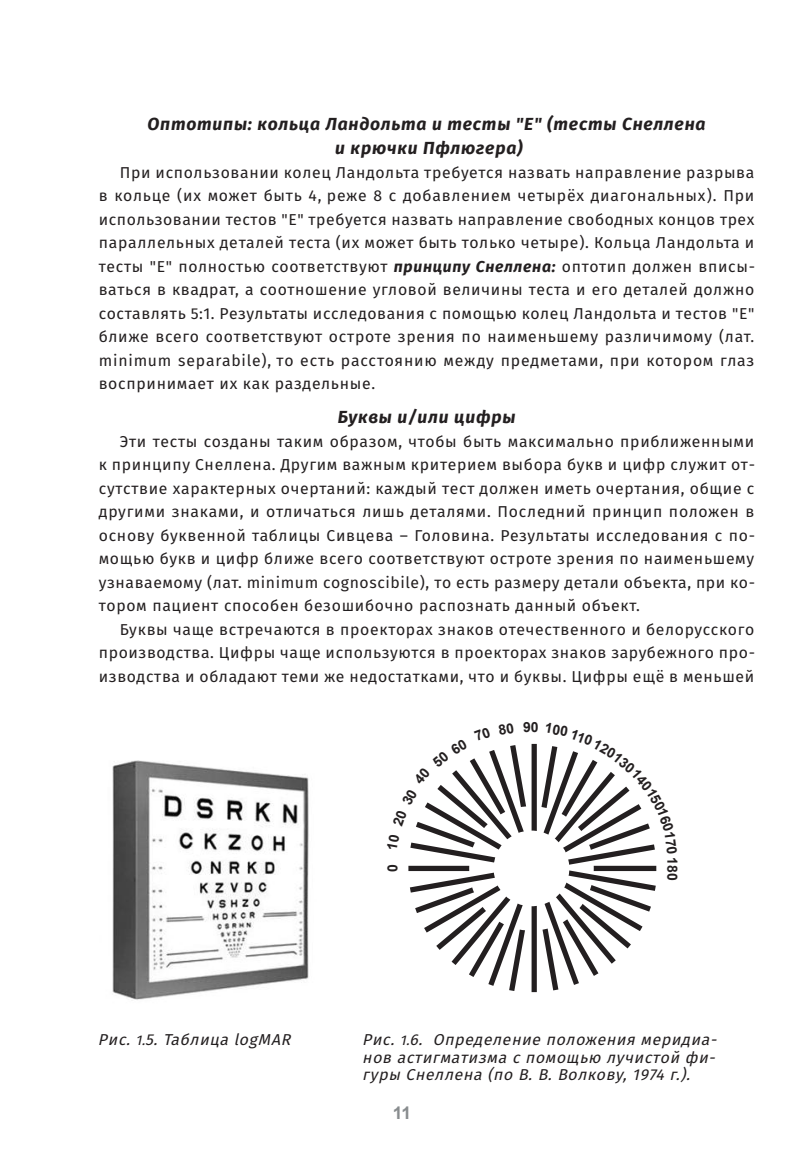
<style>
.page{position:relative;width:804px;height:1156px;background:#fff}
.page>*{position:absolute;margin:0;border:0;box-sizing:border-box;transform-origin:0 0}
.t1{font:italic 700 17.5px/23.4px "Fira Sans";letter-spacing:.045em;color:#231f20;text-align:center}
.t2{font:700 17.5px "Arial";color:#888c8e}
.t3{font:15.75px/23.4px "Fira Sans";letter-spacing:.045em;color:#231f20;text-align:justify}
.t4{font:italic 15.75px/17.5px "Fira Sans";color:#231f20;text-align:justify}
.t5{font:700 14px "Arial";color:#231f20}
.s1{font-weight:700;font-style:italic}
.s2{font-size:14px}
</style>
<div class="page">
<img style="left:112px;top:761px;width:197px;height:239px">
<svg style="left:408px;top:743px;width:249px;height:250px"></svg>
<p class="t1" style="left:147px;top:114px;width:559px">Оптотипы: кольца Ландольта и тесты "Е" (тесты Снеллена и крючки Пфлюгера)</p>
<p class="t3" style="left:99px;top:162px;width:657px;text-indent:21px">При использовании колец Ландольта требуется назвать направление разрыва в кольце (их может быть 4, реже 8 с добавлением четырёх диагональных). При использовании тестов "Е" требуется назвать направление свободных концов трех параллельных деталей теста (их может быть только четыре). Кольца Ландольта и тесты "Е" полностью соответствуют <span class="s1">принципу Снеллена:</span> оптотип должен вписы&shy;ваться в квадрат, а соотношение угловой величины теста и его деталей должно составлять 5:1. Результаты исследования с помощью колец Ландольта и тестов "Е" ближе всего соответствуют остроте зрения по наименьшему различимому (лат. minimum separabile), то есть расстоянию между предметами, при котором глаз воспринимает их как раздельные.</p>
<p class="t1" style="left:338px;top:407px;width:179px">Буквы и/или цифры</p>
<p class="t3" style="left:99px;top:431px;width:658px;text-indent:21px">Эти тесты созданы таким образом, чтобы быть максимально приближенными к принципу Снеллена. Другим важным критерием выбора букв и цифр служит от&shy;сутствие характерных очертаний: каждый тест должен иметь очертания, общие с другими знаками, и отличаться лишь деталями. Последний принцип положен в основу буквенной таблицы Сивцева – Головина. Результаты исследования с по&shy;мощью букв и цифр ближе всего соответствуют остроте зрения по наименьшему узнаваемому (лат. minimum cognoscibile), то есть размеру детали объекта, при ко&shy;тором пациент способен безошибочно распознать данный объект.</p>
<p class="t3" style="left:99px;top:619px;width:657px;text-indent:21px">Буквы чаще встречаются в проекторах знаков отечественного и белорусского производства. Цифры чаще используются в проекторах знаков зарубежного про&shy;изводства и обладают теми же недостатками, что и буквы. Цифры ещё в меньшей</p>
<p class="t5" style="left:385px;top:872px;width:9px;rotate:-90deg">0</p>
<p class="t5" style="left:523px;top:719px;width:17px">90</p>
<p class="t5" style="left:680px;top:857px;width:25px;rotate:90deg">180</p>
<p class="t4" style="left:98px;top:1032px;width:197px">Рис. <span class="s2">1.</span>5. Таблица logMAR</p>
<p class="t4" style="left:362px;top:1032px;width:359px">Рис. <span class="s2">1.</span>6. Определение положения меридиа&shy;нов астигматизма с помощью лучистой фи&shy;гуры Снеллена (по В. В. Волкову, 1974 г.).</p>
<p class="t2" style="left:393px;top:1103px;width:20px">11</p>
</div>
